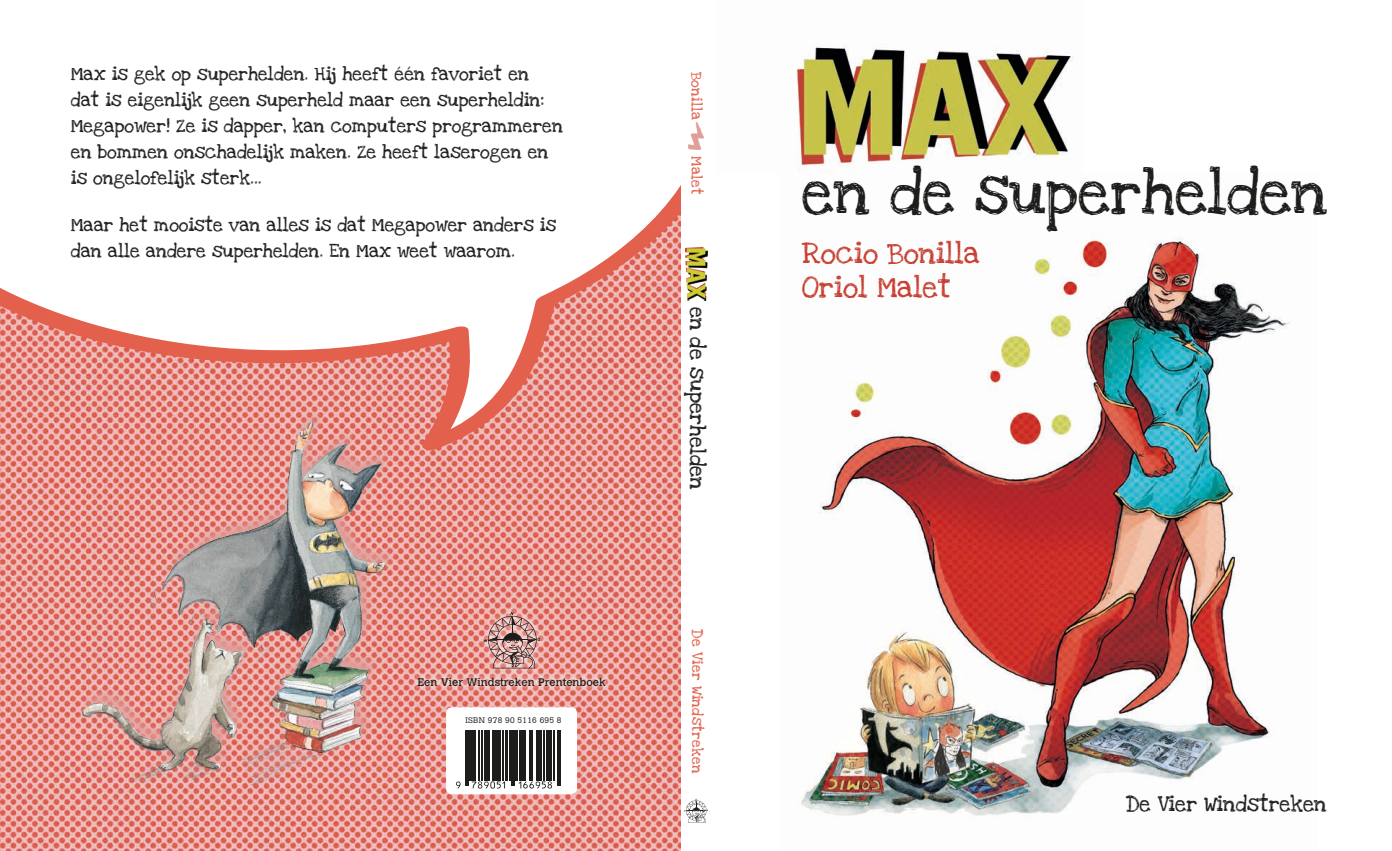
<style>
.page{position:relative;width:1392px;height:851px;background:#fff}
.page>*{position:absolute;margin:0;border:0;box-sizing:border-box;transform-origin:0 0}
.t1{font:46px "Love Ya Like A Sister";color:#1d1d1b}
.t2{font:23px "Love Ya Like A Sister";color:#c73f32}
.t3{font:22px "Love Ya Like A Sister";color:#c73f32}
.t4{font:16px "Love Ya Like A Sister";color:#1d1d1b}
.t5{font:14px/26px "Love Ya Like A Sister";color:#1d1d1b}
.t6{font:11px "Calvert";color:#1d1d1b}
.t7{font:11px "Love Ya Like A Sister";letter-spacing:.03em;color:#e3604c}
.t8{font:300 8px "Calvert";letter-spacing:.04em;color:#1d1d1b}
</style>
<div class="page">
<svg style="left:0;top:135px;width:707px;height:715px;background:#e99d97"></svg>
<svg style="left:0;top:135px;width:680px;height:316px"></svg>
<svg style="left:78px;top:405px;width:321px;height:379px;background:#e6938c"></svg>
<img style="left:66px;top:414px;width:332px;height:374px">
<img style="left:801px;top:231px;width:489px;height:585px">
<div style="left:410px;top:670px;width:203px;height:23px;background:#fff;opacity:.53"></div>
<div style="left:476px;top:604px;width:72px;height:72px;background:#fff;opacity:.53"></div>
<svg style="left:483px;top:611px;width:57px;height:57px;background:#c18f8b"></svg>
<div style="left:446px;top:707px;width:131px;height:87px;background:#fff;border-radius:6px"></div>
<svg style="left:457px;top:730px;width:104px;height:59px"></svg>
<hr style="left:465px;top:729px;width:1px;height:50px;background:#1d1d1b">
<hr style="left:467px;top:729px;width:1px;height:50px;background:#1d1d1b">
<hr style="left:469px;top:729px;width:3px;height:50px;background:#1d1d1b">
<hr style="left:473px;top:729px;width:2px;height:50px;background:#1d1d1b">
<hr style="left:478px;top:729px;width:1px;height:50px;background:#1d1d1b">
<hr style="left:481px;top:729px;width:1px;height:50px;background:#1d1d1b">
<hr style="left:484px;top:729px;width:1px;height:50px;background:#1d1d1b">
<hr style="left:486px;top:729px;width:3px;height:50px;background:#1d1d1b">
<hr style="left:492px;top:729px;width:2px;height:50px;background:#1d1d1b">
<hr style="left:495px;top:729px;width:1px;height:50px;background:#1d1d1b">
<hr style="left:497px;top:729px;width:3px;height:50px;background:#1d1d1b">
<hr style="left:502px;top:729px;width:1px;height:50px;background:#1d1d1b">
<hr style="left:505px;top:729px;width:2px;height:50px;background:#1d1d1b">
<hr style="left:509px;top:729px;width:1px;height:50px;background:#1d1d1b">
<hr style="left:511px;top:729px;width:1px;height:50px;background:#1d1d1b">
<hr style="left:513px;top:729px;width:1px;height:50px;background:#1d1d1b">
<hr style="left:515px;top:729px;width:2px;height:50px;background:#1d1d1b">
<hr style="left:519px;top:729px;width:2px;height:50px;background:#1d1d1b">
<hr style="left:522px;top:729px;width:1px;height:50px;background:#1d1d1b">
<hr style="left:524px;top:729px;width:1px;height:50px;background:#1d1d1b">
<hr style="left:529px;top:729px;width:1px;height:50px;background:#1d1d1b">
<hr style="left:531px;top:729px;width:1px;height:50px;background:#1d1d1b">
<hr style="left:536px;top:729px;width:3px;height:50px;background:#1d1d1b">
<hr style="left:540px;top:729px;width:1px;height:50px;background:#1d1d1b">
<hr style="left:543px;top:729px;width:1px;height:50px;background:#1d1d1b">
<hr style="left:546px;top:729px;width:3px;height:50px;background:#1d1d1b">
<hr style="left:550px;top:729px;width:1px;height:50px;background:#1d1d1b">
<hr style="left:553px;top:729px;width:1px;height:50px;background:#1d1d1b">
<hr style="left:557px;top:729px;width:1px;height:50px;background:#1d1d1b">
<hr style="left:559px;top:729px;width:1px;height:50px;background:#1d1d1b">
<svg style="left:456px;top:779px;width:49px;height:9px"></svg>
<svg style="left:511px;top:779px;width:49px;height:9px"></svg>
<img style="left:796px;top:45px;width:277px;height:127px">
<img style="left:689px;top:122px;width:14px;height:27px">
<img style="left:685px;top:248px;width:23px;height:52px">
<svg style="left:684px;top:798px;width:24px;height:24px"></svg>
<p class="t5" style="left:71px;top:61px;width:494px">Max is gek op superhelden. Hij heeft één favoriet en<br>dat is eigenlijk geen superheld maar een superheldin:<br>Megapower! Ze is dapper, kan computers programmeren en bommen onschadelijk maken. Ze heeft laserogen en is ongelofelijk sterk...</p>
<p class="t5" style="left:71px;top:212px;width:487px">Maar het mooiste van alles is dat Megapower anders is dan alle andere superhelden. En Max weet waarom.</p>
<p class="t6" style="left:417px;top:675px;width:190px">Een Vier Windstreken Prentenboek</p>
<p class="t8" style="left:465px;top:715px;width:98px">ISBN 978 90 5116 695 8</p>
<p class="t7" style="left:706px;top:72px;width:50px;rotate:90deg">Bonilla</p>
<p class="t7" style="left:706px;top:156px;width:40px;rotate:90deg">Malet</p>
<p class="t4" style="left:711px;top:307px;width:185px;rotate:90deg">en de superhelden</p>
<p class="t7" style="left:706px;top:629px;width:146px;rotate:90deg">De Vier Windstreken</p>
<h1 class="t1" style="left:802px;top:155px;width:527px">en de superhelden</h1>
<h3 class="t3" style="left:802px;top:235px;width:180px">Rocio Bonilla</h3>
<h2 class="t2" style="left:802px;top:267px;width:158px">Oriol Malet</h2>
<p class="t4" style="left:1126px;top:790px;width:203px">De Vier Windstreken</p>
</div>
